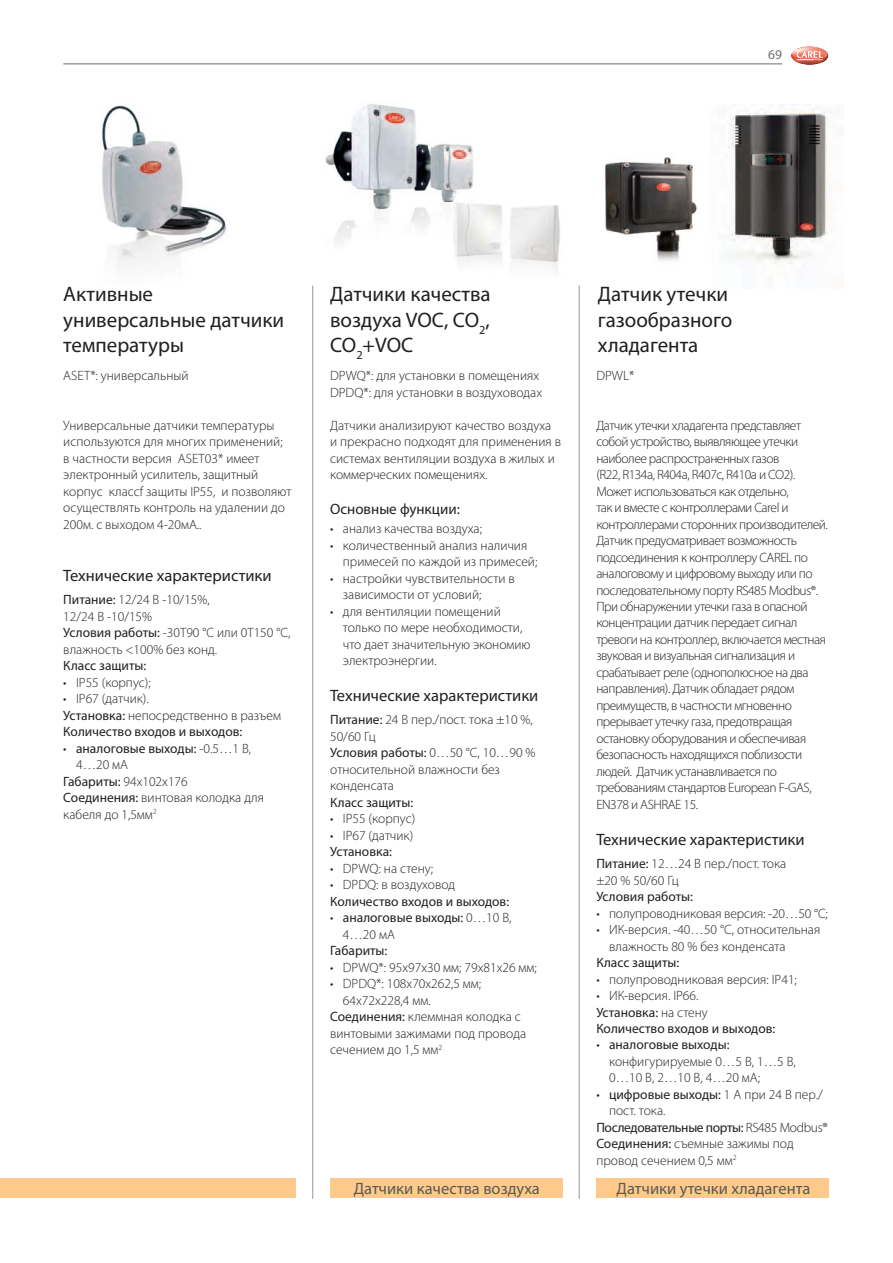
<style>
.page{position:relative;width:893px;height:1263px;background:#fff}
.page>*{position:absolute;margin:0;border:0;box-sizing:border-box;transform-origin:0 0}
.t1{font:21px/25.2px "Myriad Pro";color:#231f20}
.t2{font:16.5px "Myriad Pro";color:#231f20}
.t3{font:16.5px "Myriad Pro";color:#58595b}
.t4{font:15px "Myriad Pro";color:#231f20}
.t5{font:300 13.5px/16.5px "Myriad Pro";color:#231f20}
.t6{font:300 13.5px/16.5px "Myriad Pro";letter-spacing:-.035em;color:#231f20}
.t7{font:13.5px/16.5px "Myriad Pro";color:#231f20}
.t8{font:13.5px "Myriad Pro";letter-spacing:-.025em;color:#231f20}
.t9{font:13.5px "Myriad Pro";color:#6d6e70}
.s1{font-weight:400}
.s2{font-weight:300}
</style>
<div class="page">
<hr style="left:63px;top:64px;width:719px;height:1px;background:#6d6e70">
<svg style="left:791px;top:46px;width:37px;height:19px"></svg>
<img style="left:102px;top:105px;width:125px;height:157px">
<img style="left:325px;top:104px;width:149px;height:138px">
<img style="left:499px;top:205px;width:80px;height:92px">
<img style="left:442px;top:194px;width:57px;height:69px">
<img style="left:725px;top:104px;width:108px;height:163px">
<img style="left:605px;top:157px;width:92px;height:104px">
<hr style="left:312px;top:286px;width:1px;height:913px;background:#939598">
<hr style="left:579px;top:286px;width:1px;height:913px;background:#939598">
<div style="left:330px;top:1178px;width:232px;height:20px;background:#feca8b"></div>
<div style="left:597px;top:1178px;width:232px;height:20px;background:#feca8b"></div>
<div style="left:0;top:1178px;width:295px;height:20px;background:#feca8b"></div>
<p class="t9" style="left:768px;top:47px;width:15px">69</p>
<h1 class="t1" style="left:63px;top:282px;width:222px">Активные универсальные датчики температуры</h1>
<h1 class="t1" style="left:330px;top:282px;width:162px;text-align:justify">Датчики качества воздуха VOC, CO<sub>2</sub>, CO<sub>2</sub>+VOC</h1>
<h1 class="t1" style="left:598px;top:282px;width:136px">Датчик утечки газообразного хладагента</h1>
<p class="t5" style="left:63px;top:368px;width:127px">ASET*: универсальный</p>
<p class="t5" style="left:63px;top:418px;width:230px">Универсальные датчики температуры используются для многих применений; в частности версия ASET03* имеет электронный усилитель, защитный корпус классf защиты IP55, и позволяют осуществлять контроль на удалении до 200м. с выходом 4-20мА..</p>
<p class="t2" style="left:63px;top:566px;width:210px">Технические характеристики</p>
<p class="t5" style="left:63px;top:592px;width:229px"><span class="s1">Питание:</span> 12/24 В -10/15%,<br>12/24 В -10/15%<br><span class="s1">Условия работы:</span> -30T90 °C или 0T150 °C, влажность &lt;100% без конд.</p>
<p class="t7" style="left:63px;top:657px;width:85px">Класс защиты:</p>
<p class="t5" style="left:63px;top:675px;width:89px">• IP55 (корпус);</p>
<p class="t5" style="left:63px;top:691px;width:219px">• IP67 (датчик).<br><span class="s1">Установка:</span> непосредственно в разъем<br><span class="s1">Количество входов и выходов:</span></p>
<p class="t7" style="left:63px;top:740px;width:189px"><span class="s2">•</span> аналоговые выходы: <span class="s2">-0.5…1 В,</span></p>
<p class="t5" style="left:76px;top:757px;width:54px">4…20 мА</p>
<p class="t5" style="left:63px;top:774px;width:126px"><span class="s1">Габариты:</span> 94x102x176</p>
<p class="t5" style="left:63px;top:790px;width:202px"><span class="s1">Соединения:</span> винтовая колодка для</p>
<p class="t5" style="left:63px;top:807px;width:95px">кабеля до 1,5мм<sup>2</sup></p>
<p class="t5" style="left:330px;top:368px;width:213px">DPWQ*: для установки в помещениях<br>DPDQ*: для установки в воздуховодах</p>
<p class="t5" style="left:330px;top:418px;width:232px">Датчики анализируют качество воздуха и прекрасно подходят для применения в системах вентиляции воздуха в жилых и коммерческих помещениях.</p>
<p class="t4" style="left:330px;top:500px;width:131px">Основные функции:</p>
<p class="t5" style="left:330px;top:521px;width:153px">• анализ качества воздуха;</p>
<p class="t5" style="left:343px;top:538px;width:196px;text-indent:-13px">• количественный анализ наличия примесей по каждой из примесей;</p>
<p class="t5" style="left:343px;top:571px;width:173px;text-indent:-13px">• настройки чувствительности в зависимости от условий;</p>
<p class="t5" style="left:343px;top:604px;width:189px;text-indent:-13px">• для вентиляции помещений только по мере необходимости, что дает значительную экономию электроэнергии.</p>
<p class="t2" style="left:330px;top:686px;width:210px">Технические характеристики</p>
<p class="t5" style="left:330px;top:713px;width:207px"><span class="s1">Питание:</span> 24 В пер./пост. тока ±10 %,<br>50/60 Гц<br><span class="s1">Условия работы:</span> 0…50 °C, 10…90 % относительной влажности без конденсата</p>
<p class="t7" style="left:330px;top:794px;width:85px">Класс защиты:</p>
<p class="t5" style="left:330px;top:811px;width:87px">• IP55 (корпус)</p>
<p class="t5" style="left:330px;top:828px;width:85px">• IP67 (датчик)</p>
<p class="t7" style="left:330px;top:843px;width:63px">Установка:</p>
<p class="t5" style="left:330px;top:861px;width:105px">• DPWQ: на стену;</p>
<p class="t5" style="left:330px;top:877px;width:127px">• DPDQ: в воздуховод</p>
<p class="t7" style="left:330px;top:893px;width:180px">Количество входов и выходов:</p>
<p class="t7" style="left:343px;top:909px;width:170px;text-indent:-13px"><span class="s2">•</span> аналоговые выходы: <span class="s2">0…10 В,<br>4…20 мА</span></p>
<p class="t7" style="left:330px;top:942px;width:59px">Габариты:</p>
<p class="t5" style="left:330px;top:960px;width:208px">• DPWQ*: 95x97x30 мм; 79x81x26 мм;</p>
<p class="t5" style="left:330px;top:976px;width:153px">• DPDQ*: 108x70x262,5 мм;</p>
<p class="t5" style="left:343px;top:993px;width:89px">64x72x228,4 мм.</p>
<p class="t5" style="left:330px;top:1009px;width:192px"><span class="s1">Соединения:</span> клеммная колодка с</p>
<p class="t5" style="left:330px;top:1026px;width:197px">винтовыми зажимами под провода</p>
<p class="t5" style="left:330px;top:1042px;width:114px">сечением до 1,5 мм<sup>2</sup></p>
<p class="t5" style="left:596px;top:368px;width:39px">DPWL*</p>
<p class="t6" style="left:596px;top:418px;width:233px">Датчик утечки хладагента представляет собой устройство, выявляющее утечки наиболее распространенных газов<br>(R22, R134a, R404a, R407c, R410a и CO2).<br>Может использоваться как отдельно,<br>так и вместе с контроллерами Carel и контроллерами сторонних производителей.<br>Датчик предусматривает возможность подсоединения к контроллеру CAREL по аналоговому и цифровому выходу или по последовательному порту RS485 Modbus®.<br>При обнаружении утечки газа в опасной концентрации датчик передает сигнал тревоги на контроллер, включается местная звуковая и визуальная сигнализация и срабатывает реле (однополюсное на два направления). Датчик обладает рядом преимуществ, в частности мгновенно прерывает утечку газа, предотвращая остановку оборудования и обеспечивая безопасность находящихся поблизости людей. Датчик устанавливается по требованиям стандартов European F-GAS, EN378 и ASHRAE 15.</p>
<p class="t2" style="left:596px;top:830px;width:210px">Технические характеристики</p>
<p class="t5" style="left:596px;top:856px;width:191px"><span class="s1">Питание:</span> 12…24 В пер./пост. тока ±20 % 50/60 Гц</p>
<p class="t7" style="left:596px;top:888px;width:98px">Условия работы:</p>
<p class="t5" style="left:596px;top:906px;width:233px">• полупроводниковая версия: -20…50 °C;</p>
<p class="t5" style="left:609px;top:922px;width:213px;text-indent:-13px">• ИК-версия. -40…50 °C, относительная влажность 80 % без конденсата</p>
<p class="t7" style="left:596px;top:954px;width:85px">Класс защиты:</p>
<p class="t5" style="left:596px;top:972px;width:202px">• полупроводниковая версия: IP41;</p>
<p class="t7" style="left:596px;top:987px;width:180px"><span class="s2">• ИК-версия. IP66.<br></span>Установка: <span class="s2">на стену<br></span>Количество входов и выходов:</p>
<p class="t5" style="left:609px;top:1038px;width:188px;text-indent:-13px">• <span class="s1">аналоговые выходы: </span>конфигурируемые 0…5 В, 1…5 В,<br>0…10 В, 2…10 В, 4…20 мА;</p>
<p class="t7" style="left:596px;top:1086px;width:228px"><span class="s2">•</span> цифровые выходы: <span class="s2">1 А при 24 В пер./</span></p>
<p class="t5" style="left:609px;top:1104px;width:58px">пост. тока.</p>
<p class="t8" style="left:596px;top:1119px;width:233px">Последовательные порты: <span class="s2">RS485 Modbus®</span></p>
<p class="t5" style="left:596px;top:1137px;width:199px"><span class="s1">Соединения:</span> съемные зажимы под</p>
<p class="t5" style="left:596px;top:1153px;width:142px">провод сечением 0,5 мм<sup>2</sup></p>
<p class="t3" style="left:354px;top:1179px;width:188px">Датчики качества воздуха</p>
<p class="t3" style="left:616px;top:1179px;width:195px">Датчики утечки хладагента</p>
</div>
